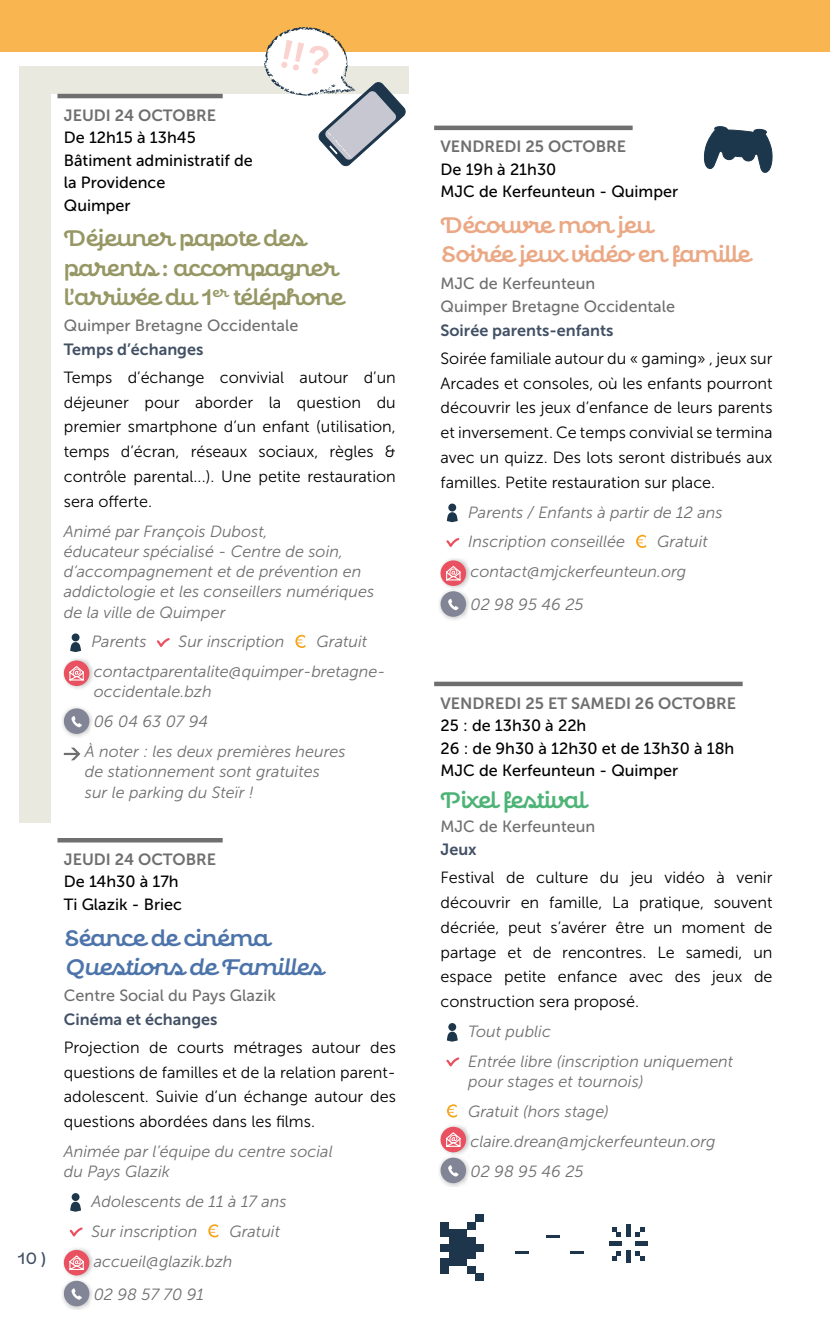
<style>
.page{position:relative;width:830px;height:1340px;background:#fff}
.page>*{position:absolute;margin:0;border:0;box-sizing:border-box;transform-origin:0 0}
.t1{font:600 22.28px/29.2px "Confiteria Script";color:#969764}
.t2{font:600 22.28px/29.2px "Confiteria Script";color:#eaa884}
.t3{font:600 22.28px/29.2px "Confiteria Script";color:#4c74aa}
.t4{font:600 22.28px "Confiteria Script";color:#4db376}
.t5{font:16.2px/24.8px "Museo Sans 300";color:#000;text-align:justify}
.t6{font:italic 16.2px/29.9px "Museo Sans 300";color:#706f6f}
.t7{font:16.2px/22.5px "Museo Sans 500";color:#000}
.t8{font:16.2px/23.4px "Museo Sans 500";color:#706f6f}
.t9{font:16.2px "Museo Sans 700";color:#706f6f}
.t10{font:16.2px "Museo Sans 700";color:#415064}
.t11{font:500 16.2px "Confiteria Script";color:#415064}
</style>
<div class="page">
<hr style="left:434px;top:126px;width:198px;height:4px;background:#706f6f">
<div style="left:434px;top:681px;width:308px;height:5px;background:#706f6f"></div>
<div style="left:448px;top:503px;width:8px;height:8px;background:#1c364b;border-radius:4px"></div>
<svg style="left:446px;top:512px;width:12px;height:10px"></svg>
<svg style="left:446px;top:538px;width:14px;height:9px"></svg>
<svg style="left:636px;top:535px;width:10px;height:13px"></svg>
<div style="left:440px;top:558px;width:31px;height:31px;background:#000;opacity:.25"></div>
<div style="left:440px;top:560px;width:26px;height:26px;background:#ea5160;border-radius:50%"></div>
<svg style="left:446px;top:566px;width:15px;height:15px"></svg>
<div style="left:438px;top:589px;width:31px;height:31px;background:#000;opacity:.25"></div>
<svg style="left:440px;top:591px;width:26px;height:26px"></svg>
<div style="left:448px;top:1023px;width:8px;height:7px;background:#1c364b;border-radius:4px"></div>
<svg style="left:446px;top:1031px;width:12px;height:10px"></svg>
<svg style="left:446px;top:1057px;width:14px;height:10px"></svg>
<svg style="left:447px;top:1104px;width:10px;height:13px"></svg>
<div style="left:440px;top:1124px;width:31px;height:31px;background:#000;opacity:.25"></div>
<div style="left:440px;top:1126px;width:26px;height:26px;background:#ea5160;border-radius:50%"></div>
<svg style="left:446px;top:1132px;width:15px;height:15px"></svg>
<div style="left:438px;top:1155px;width:31px;height:31px;background:#000;opacity:.25"></div>
<svg style="left:440px;top:1157px;width:26px;height:26px"></svg>
<div style="left:0;top:0;width:829px;height:51px;background:#f9b54f"></div>
<div style="left:19px;top:67px;width:389px;height:756px;background:#eae9df"></div>
<div style="left:51px;top:94px;width:357px;height:1218px;background:#fff"></div>
<hr style="left:57px;top:94px;width:165px;height:4px;background:#706f6f">
<hr style="left:57px;top:838px;width:165px;height:4px;background:#706f6f">
<div style="left:72px;top:633px;width:7px;height:8px;background:#1c364b;border-radius:4px"></div>
<svg style="left:70px;top:642px;width:11px;height:10px"></svg>
<svg style="left:156px;top:638px;width:14px;height:9px"></svg>
<svg style="left:295px;top:635px;width:10px;height:13px"></svg>
<div style="left:63px;top:658px;width:32px;height:31px;background:#000;opacity:.25"></div>
<div style="left:64px;top:660px;width:25px;height:26px;background:#ea5160;border-radius:50%"></div>
<svg style="left:69px;top:666px;width:15px;height:15px"></svg>
<div style="left:61px;top:706px;width:32px;height:31px;background:#000;opacity:.25"></div>
<svg style="left:64px;top:708px;width:25px;height:26px"></svg>
<svg style="left:64px;top:747px;width:16px;height:13px"></svg>
<div style="left:72px;top:1193px;width:7px;height:7px;background:#1c364b;border-radius:4px"></div>
<svg style="left:70px;top:1201px;width:11px;height:10px"></svg>
<svg style="left:69px;top:1227px;width:14px;height:10px"></svg>
<svg style="left:208px;top:1224px;width:10px;height:13px"></svg>
<div style="left:63px;top:1247px;width:32px;height:32px;background:#000;opacity:.25"></div>
<div style="left:64px;top:1249px;width:25px;height:26px;background:#ea5160;border-radius:50%"></div>
<svg style="left:69px;top:1255px;width:15px;height:15px"></svg>
<div style="left:61px;top:1278px;width:32px;height:31px;background:#000;opacity:.25"></div>
<svg style="left:64px;top:1280px;width:25px;height:26px"></svg>
<svg style="left:264px;top:27px;width:142px;height:140px"></svg>
<svg style="left:330px;top:146px;width:7px;height:8px"></svg>
<div style="left:329px;top:146px;width:8px;height:8px;border:1px solid #fff"></div>
<svg style="left:703px;top:126px;width:70px;height:47px"></svg>
<div style="left:440px;top:1243px;width:26px;height:8px;background:#1e364b"></div>
<div style="left:449px;top:1229px;width:17px;height:36px;background:#1e364b"></div>
<div style="left:440px;top:1222px;width:9px;height:14px;background:#1e364b"></div>
<div style="left:440px;top:1258px;width:9px;height:15px;background:#1e364b"></div>
<div style="left:466px;top:1243px;width:18px;height:8px;background:#1e364b"></div>
<div style="left:449px;top:1236px;width:26px;height:22px;background:#1e364b"></div>
<div style="left:466px;top:1222px;width:9px;height:7px;background:#1e364b"></div>
<div style="left:466px;top:1265px;width:9px;height:8px;background:#1e364b"></div>
<div style="left:475px;top:1214px;width:9px;height:8px;background:#1e364b"></div>
<div style="left:475px;top:1273px;width:9px;height:7px;background:#1e364b"></div>
<svg style="left:570px;top:1251px;width:13px;height:3px"></svg>
<hr style="left:546px;top:1235px;width:14px;height:3px;background:#1e364b">
<hr style="left:514px;top:1251px;width:14px;height:3px;background:#1e364b">
<div style="left:625px;top:1250px;width:5px;height:12px;background:#1e364b"></div>
<div style="left:625px;top:1224px;width:5px;height:12px;background:#1e364b"></div>
<div style="left:635px;top:1241px;width:12px;height:5px;background:#1e364b"></div>
<div style="left:608px;top:1241px;width:12px;height:5px;background:#1e364b"></div>
<svg style="left:612px;top:1227px;width:8px;height:9px"></svg>
<svg style="left:612px;top:1251px;width:8px;height:9px"></svg>
<svg style="left:635px;top:1251px;width:9px;height:9px"></svg>
<svg style="left:635px;top:1227px;width:9px;height:9px"></svg>
<p class="t9" style="left:64px;top:106px;width:154px">JEUDI 24 OCTOBRE</p>
<p class="t7" style="left:64px;top:126px;width:190px">De 12h15 à 13h45<br>Bâtiment administratif de la Providence<br>Quimper</p>
<h1 class="t1" style="left:64px;top:226px;width:281px">Déjeuner papote des parents : accompagner l’arrivée du 1<sup>er</sup> téléphone</h1>
<p class="t8" style="left:64px;top:314px;width:236px">Quimper Bretagne Occidentale</p>
<p class="t10" style="left:64px;top:340px;width:141px">Temps d’échanges</p>
<p class="t5" style="left:64px;top:365px;width:333px">Temps d’échange convivial autour d’un déjeuner pour aborder la question du premier smartphone d’un enfant (utilisation, temps d’écran, réseaux sociaux, règles &amp; contrôle parental...). Une petite restauration sera offerte.</p>
<p class="t6" style="left:64px;top:521px;width:312px;line-height:20.2px">Animé par François Dubost,<br>éducateur spécialisé - Centre de soin, d’accompagnement et de prévention en addictologie et les conseillers numériques de la ville de Quimper</p>
<p class="t6" style="left:91px;top:627px;width:56px">Parents</p>
<p class="t6" style="left:178px;top:627px;width:107px">Sur inscription</p>
<p class="t6" style="left:94px;top:627px;width:293px;text-indent:223px">Gratuit contactparentalite@quimper-bretagne-</p>
<p class="t6" style="left:94px;top:677px;width:119px">occidentale.bzh</p>
<p class="t6" style="left:94px;top:707px;width:116px">06 04 63 07 94</p>
<p class="t6" style="left:85px;top:736px;width:262px">À noter : les deux premières heures</p>
<p class="t6" style="left:85px;top:761px;width:236px;line-height:20.2px">de stationnement sont gratuites sur le parking du Steïr !</p>
<p class="t11" style="left:18px;top:1248px;width:30px">10 )</p>
<p class="t9" style="left:64px;top:850px;width:154px">JEUDI 24 OCTOBRE</p>
<p class="t7" style="left:64px;top:870px;width:120px">De 14h30 à 17h<br>Ti Glazik - Briec</p>
<h1 class="t3" style="left:64px;top:925px;width:260px">Séance de cinéma<br>Questions de Familles</h1>
<p class="t8" style="left:64px;top:984px;width:214px">Centre Social du Pays Glazik</p>
<p class="t10" style="left:64px;top:1010px;width:155px">Cinéma et échanges</p>
<p class="t5" style="left:64px;top:1035px;width:333px">Projection de courts métrages autour des questions de familles et de la relation parent&shy;adolescent. Suivie d’un échange autour des questions abordées dans les films.</p>
<p class="t6" style="left:64px;top:1141px;width:270px;line-height:20.2px">Animée par l’équipe du centre social du Pays Glazik</p>
<p class="t6" style="left:91px;top:1186px;width:196px">Adolescents de 11 à 17 ans<br>Sur inscription</p>
<p class="t6" style="left:94px;top:1216px;width:188px;text-indent:136px">Gratuit accueil@glazik.bzh</p>
<p class="t6" style="left:94px;top:1279px;width:112px">02 98 57 70 91</p>
<p class="t9" style="left:440px;top:138px;width:187px">VENDREDI 25 OCTOBRE</p>
<p class="t7" style="left:440px;top:158px;width:239px">De 19h à 21h30<br>MJC de Kerfeunteun - Quimper</p>
<h1 class="t2" style="left:440px;top:212px;width:311px">Découvre mon jeu<br>Soirée jeux vidéo en famille</h1>
<p class="t8" style="left:440px;top:272px;width:236px">MJC de Kerfeunteun<br>Quimper Bretagne Occidentale</p>
<p class="t10" style="left:440px;top:321px;width:174px">Soirée parents-enfants</p>
<p class="t5" style="left:440px;top:346px;width:333px">Soirée familiale autour du « gaming» , jeux sur Arcades et consoles, où les enfants pourront découvrir les jeux d’enfance de leurs parents et inversement. Ce temps convivial se termina avec un quizz. Des lots seront distribués aux familles. Petite restauration sur place.</p>
<p class="t6" style="left:468px;top:497px;width:256px">Parents / Enfants à partir de 12 ans<br>Inscription conseillée</p>
<p class="t6" style="left:470px;top:527px;width:239px;text-indent:187px">Gratuit contact@mjckerfeunteun.org</p>
<p class="t6" style="left:470px;top:589px;width:115px">02 98 95 46 25</p>
<p class="t9" style="left:440px;top:694px;width:297px">VENDREDI 25 ET SAMEDI 26 OCTOBRE</p>
<p class="t7" style="left:440px;top:714px;width:295px">25 : de 13h30 à 22h<br>26 : de 9h30 à 12h30 et de 13h30 à 18h<br>MJC de Kerfeunteun - Quimper</p>
<h1 class="t4" style="left:440px;top:786px;width:146px">Pixel festival</h1>
<p class="t8" style="left:440px;top:814px;width:156px">MJC de Kerfeunteun</p>
<p class="t10" style="left:440px;top:840px;width:38px">Jeux</p>
<p class="t5" style="left:440px;top:865px;width:333px">Festival de culture du jeu vidéo à venir découvrir en famille, La pratique, souvent décriée, peut s’avérer être un moment de partage et de rencontres. Le samedi, un espace petite enfance avec des jeux de construction sera proposé.</p>
<p class="t6" style="left:468px;top:1016px;width:266px">Tout public<br>Entrée libre (inscription uniquement</p>
<p class="t6" style="left:468px;top:1066px;width:249px">pour stages et tournois)<br>Gratuit (hors stage) claire.drean@mjckerfeunteun.org<br>02 98 95 46 25</p>
</div>
